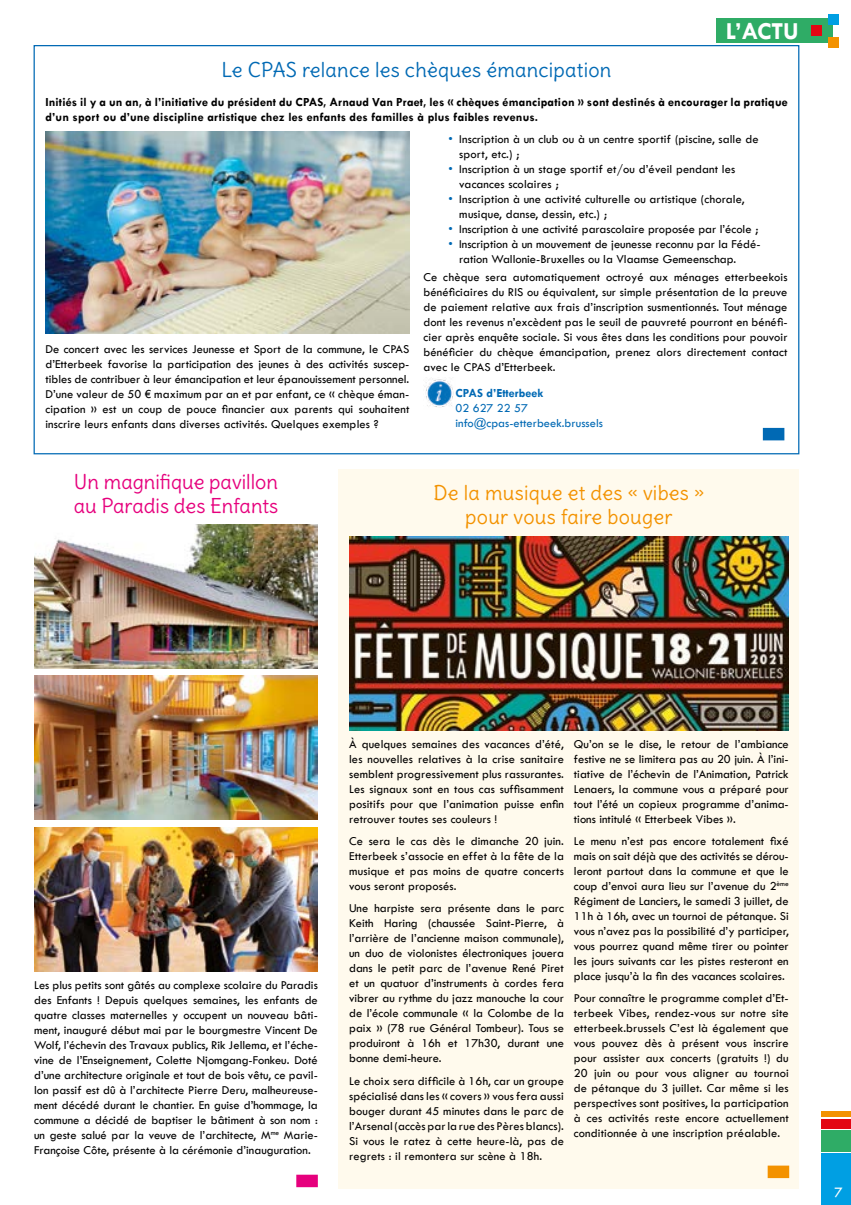
<style>
.page{position:relative;width:851px;height:1205px;background:#fff}
.page>*{position:absolute;margin:0;border:0;box-sizing:border-box;transform-origin:0 0}
.t1{font:700 24.62px "Tw Cen";color:#fff}
.ACTU-page_4-5_-_TITR{font:20px/24px "Delius";letter-spacing:.01em;color:#f39200;text-align:center}
.ACTU-page_4-5_-_TITR-2{font:20px/24px "Delius";color:#e6007d}
.ACTU-page_4-5_-_TITR-3{font:20px "Delius";letter-spacing:.01em;color:#0069b4}
.t2{font:15px "Tw Cen";color:#fff}
.ACTU-page4-5{font:12.5px/15px "Tw Cen";letter-spacing:.01em;color:#000;text-align:justify}
.ACTU-page4-5-2{font:700 12.5px/15px "Tw Cen";letter-spacing:.01em;color:#000}
.ACTU-page4-5-3{font:12.5px/15px "Tw Cen";color:#0069b4}
.s1{color:#0069b4}
.s2{font-weight:700}
</style>
<div class="page">
<div style="left:716px;top:18px;width:116px;height:25px;background:#2fac66"></div>
<div style="left:827px;top:14px;width:11px;height:11px;background:#009fe3"></div>
<div style="left:811px;top:25px;width:11px;height:11px;background:#e30613"></div>
<div style="left:827px;top:37px;width:11px;height:11px;background:#f39200"></div>
<svg style="left:821px;top:1128px;width:29px;height:24px"></svg>
<div style="left:820px;top:1111px;width:30px;height:6px;background:#f39200"></div>
<div style="left:820px;top:1119px;width:30px;height:9px;background:#e30613"></div>
<div style="left:820px;top:1130px;width:30px;height:21px;background:#2fac66"></div>
<div style="left:820px;top:1153px;width:30px;height:52px;background:#009fe3"></div>
<img style="left:424px;top:378px;width:30px;height:29px">
<div style="left:762px;top:428px;width:22px;height:12px;background:#0069b4"></div>
<div style="left:338px;top:469px;width:461px;height:719px;background:#fffaed"></div>
<div style="left:296px;top:1174px;width:22px;height:13px;background:#e6007d"></div>
<div style="left:767px;top:1165px;width:22px;height:13px;background:#f39200"></div>
<img style="left:34px;top:524px;width:284px;height:144px">
<img style="left:34px;top:676px;width:284px;height:143px">
<img style="left:34px;top:827px;width:284px;height:144px">
<img style="left:45px;top:131px;width:364px;height:202px">
<img style="left:349px;top:536px;width:439px;height:195px">
<h1 class="t1" style="left:725px;top:16px;width:75px">L’ACTU</h1>
<p class="ACTU-page_4-5_-_TITR-3" style="left:221px;top:57px;width:391px">Le CPAS relance les chèques émancipation</p>
<p class="ACTU-page4-5-2" style="left:45px;top:94px;width:743px">Initiés il y a un an, à l’initiative du président du CPAS, Arnaud Van Praet, les « chèques émancipation » sont destinés à encourager la pratique d’un sport ou d’une discipline artistique chez les enfants des familles à plus faibles revenus.</p>
<p class="ACTU-page4-5" style="left:45px;top:341px;width:365px">De concert avec les services Jeunesse et Sport de la commune, le CPAS d’Etterbeek favorise la participation des jeunes à des activités suscep&shy;tibles de contribuer à leur émancipation et leur épanouissement personnel.</p>
<p class="ACTU-page4-5" style="left:45px;top:386px;width:365px">D’une valeur de 50 € maximum par an et par enfant, ce « chèque éman&shy;cipation » est un coup de pouce financier aux parents qui souhaitent inscrire leurs enfants dans diverses activités. Quelques exemples ?</p>
<p class="ACTU-page4-5" style="left:459px;top:131px;width:301px;text-indent:-11px"><span class="s1">•</span> Inscription à un club ou à un centre sportif (piscine, salle de sport, etc.) ;</p>
<p class="ACTU-page4-5" style="left:459px;top:161px;width:277px;text-indent:-11px"><span class="s1">•</span> Inscription à un stage sportif et/ou d’éveil pendant les vacances scolaires ;</p>
<p class="ACTU-page4-5" style="left:459px;top:191px;width:286px;text-indent:-11px"><span class="s1">•</span> Inscription à une activité culturelle ou artistique (chorale, musique, danse, dessin, etc.) ;</p>
<p class="ACTU-page4-5" style="left:448px;top:221px;width:311px"><span class="s1">•</span> Inscription à une activité parascolaire proposée par l’école ;</p>
<p class="ACTU-page4-5" style="left:459px;top:236px;width:303px;text-indent:-11px"><span class="s1">•</span> Inscription à un mouvement de jeunesse reconnu par la Fédé&shy;ration Wallonie-Bruxelles ou la Vlaamse Gemeenschap.</p>
<p class="ACTU-page4-5" style="left:423px;top:270px;width:365px">Ce chèque sera automatiquement octroyé aux ménages etterbeekois bénéficiaires du RIS ou équivalent, sur simple présentation de la preuve de paiement relative aux frais d’inscription susmentionnés. Tout ménage dont les revenus n’excèdent pas le seuil de pauvreté pourront en bénéfi&shy;cier après enquête sociale. Si vous êtes dans les conditions pour pouvoir bénéficier du chèque émancipation, prenez alors directement contact avec le CPAS d’Etterbeek.</p>
<p class="ACTU-page4-5-3" style="left:455px;top:385px;width:149px"><span class="s2">CPAS d’Etterbeek<br></span>02 627 22 57 info@cpas-etterbeek.brussels</p>
<p class="ACTU-page_4-5_-_TITR-2" style="left:74px;top:470px;width:206px">Un magnifique pavillon au Paradis des Enfants</p>
<p class="ACTU-page_4-5_-_TITR" style="left:433px;top:481px;width:272px">De la musique et des « vibes » pour vous faire bouger</p>
<p class="ACTU-page4-5" style="left:34px;top:977px;width:285px">Les plus petits sont gâtés au complexe scolaire du Paradis des Enfants ! Depuis quelques semaines, les enfants de quatre classes maternelles y occupent un nouveau bâti&shy;ment, inauguré début mai par le bourgmestre Vincent De Wolf, l’échevin des Travaux publics, Rik Jellema, et l’éche&shy;vine de l’Enseignement, Colette Njomgang-Fonkeu. Doté d’une architecture originale et tout de bois vêtu, ce pavil&shy;lon passif est dû à l’architecte Pierre Deru, malheureuse&shy;ment décédé durant le chantier. En guise d’hommage, la commune a décidé de baptiser le bâtiment à son nom : un geste salué par la veuve de l’architecte, M<sup>me</sup> Marie-Françoise Côte, présente à la cérémonie d’inauguration.</p>
<p class="ACTU-page4-5" style="left:349px;top:737px;width:216px">À quelques semaines des vacances d’été, les nouvelles relatives à la crise sanitaire semblent progressivement plus rassurantes.<br>Les signaux sont en tous cas suffisamment positifs pour que l’animation puisse enfin retrouver toutes ses couleurs !</p>
<p class="ACTU-page4-5" style="left:349px;top:834px;width:216px">Ce sera le cas dès le dimanche 20 juin.<br>Etterbeek s’associe en effet à la fête de la musique et pas moins de quatre concerts vous seront proposés.</p>
<p class="ACTU-page4-5" style="left:349px;top:901px;width:216px">Une harpiste sera présente dans le parc Keith Haring (chaussée Saint-Pierre, à l’arrière de l’ancienne maison communale), un duo de violonistes électroniques jouera dans le petit parc de l’avenue René Piret et un quatuor d’instruments à cordes fera vibrer au rythme du jazz manouche la cour de l’école communale « la Colombe de la paix » (78 rue Général Tombeur). Tous se produiront à 16h et 17h30, durant une bonne demi-heure.</p>
<p class="ACTU-page4-5" style="left:349px;top:1073px;width:216px">Le choix sera difficile à 16h, car un groupe spécialisé dans les « covers » vous fera aussi bouger durant 45 minutes dans le parc de l’Arsenal (accès par la rue des Pères blancs).<br>Si vous le ratez à cette heure-là, pas de regrets : il remontera sur scène à 18h.</p>
<p class="ACTU-page4-5" style="left:574px;top:737px;width:216px">Qu’on se le dise, le retour de l’ambiance festive ne se limitera pas au 20 juin. À l’ini&shy;tiative de l’échevin de l’Animation, Patrick Lenaers, la commune vous a préparé pour tout l’été un copieux programme d’anima&shy;tions intitulé « Etterbeek Vibes ».</p>
<p class="ACTU-page4-5" style="left:574px;top:834px;width:216px">Le menu n’est pas encore totalement fixé mais on sait déjà que des activités se dérou&shy;leront partout dans la commune et que le coup d’envoi aura lieu sur l’avenue du 2<sup>ème </sup>Régiment de Lanciers, le samedi 3 juillet, de 11h à 16h, avec un tournoi de pétanque. Si vous n’avez pas la possibilité d’y participer, vous pourrez quand même tirer ou pointer les jours suivants car les pistes resteront en place jusqu’à la fin des vacances scolaires.</p>
<p class="ACTU-page4-5" style="left:574px;top:991px;width:216px">Pour connaître le programme complet d’Et&shy;terbeek Vibes, rendez-vous sur notre site etterbeek.brussels C’est là également que vous pouvez dès à présent vous inscrire pour assister aux concerts (gratuits !) du 20 juin ou pour vous aligner au tournoi de pétanque du 3 juillet. Car même si les perspectives sont positives, la participation à ces activités reste encore actuellement conditionnée à une inscription préalable.</p>
<p class="t2" style="left:834px;top:1183px;width:10px">7</p>
</div>
